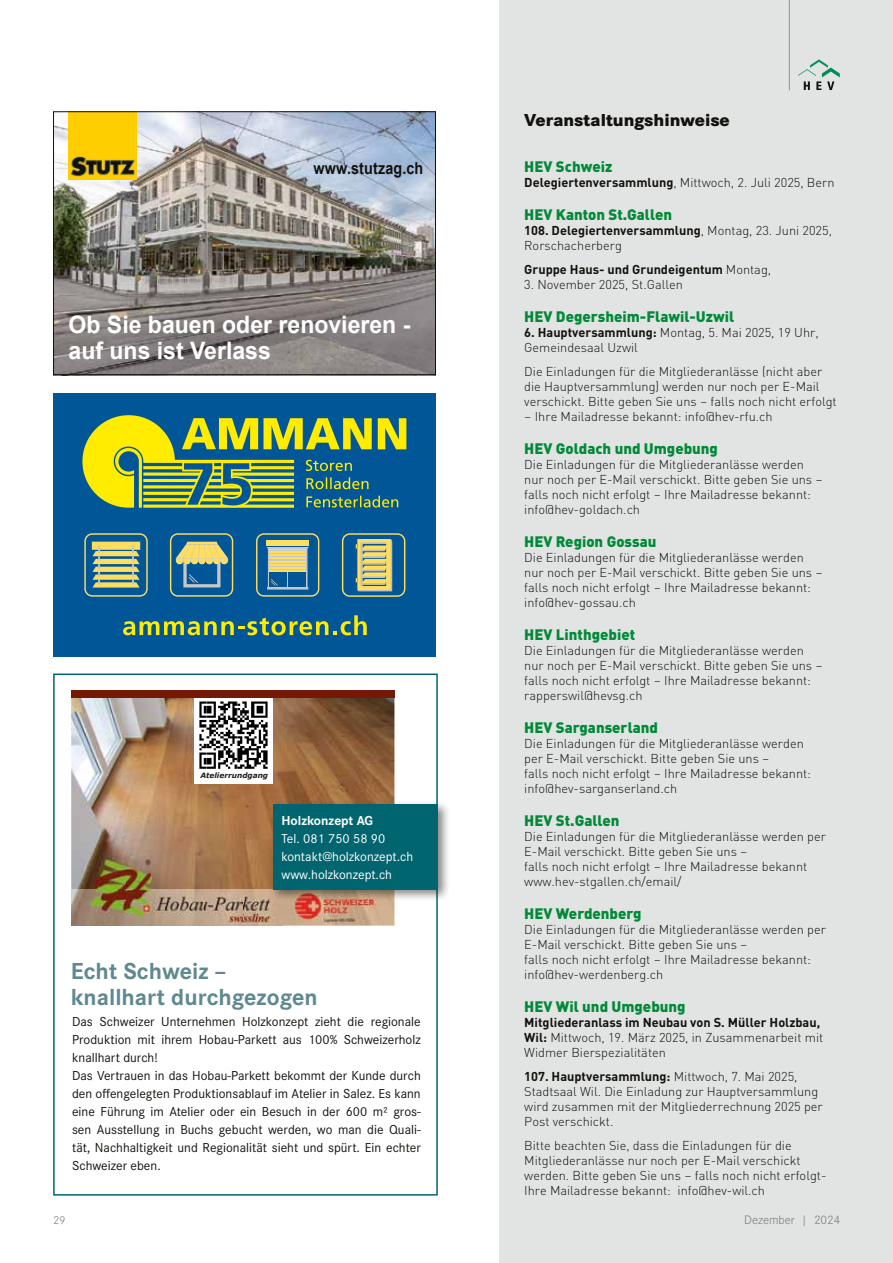
<style>
.page{position:relative;width:893px;height:1263px;background:#fff}
.page>*{position:absolute;margin:0;border:0;box-sizing:border-box;transform-origin:0 0}
.t1{font:700 24px/25.5px "Arial";color:#fff;scale:.96 1}
.t2{font:700 24px/25.5px "Corporate S";color:#5f8990}
.t3{font:800 18px "Corporate S";color:#12120d}
.t4{font:700 16.5px "Arial";letter-spacing:.01em;color:#12120d;scale:.87 1}
.t5{font:900 15px "DINOT";color:#008a38}
.t6{font:13.5px/18px "Corporate S";color:#12120d}
.t7{font:13.5px/18px "Corporate S";color:#fff}
.t8{font:700 13.5px "Corporate S";color:#fff}
.t9{font:300 12.75px/15px "DINOT";color:#12120d}
.t10{font:700 12.75px "DINOT";color:#12120d}
.t11{font:300 12.75px "Corporate S";color:#7b7d7c}
.t12{font:300 12px "Corporate S";color:#7b7d7c}
.t13{font:italic 700 7.35px "Verdana";color:#1d1d1b}
.s1{font-weight:700}
.s2{font-weight:300}
</style>
<div class="page">
<div style="left:500px;top:0;width:393px;height:1263px;background:#e2e3e3"></div>
<hr style="left:789px;top:0;width:1px;height:90px;background:#929493">
<svg style="left:798px;top:59px;width:42px;height:31px"></svg>
<div style="left:53px;top:673px;width:385px;height:522px;border:2px solid #00656f"></div>
<img style="left:71px;top:698px;width:323px;height:191px">
<div style="left:194px;top:690px;width:79px;height:94px;background:#fff"></div>
<img style="left:199px;top:701px;width:69px;height:68px">
<img style="left:71px;top:889px;width:323px;height:36px">
<img style="left:88px;top:856px;width:181px;height:33px">
<img style="left:88px;top:925px;width:194px;height:1px">
<img style="left:296px;top:902px;width:80px;height:22px">
<div style="left:71px;top:691px;width:323px;height:7px;background:#751906"></div>
<div style="left:269px;top:800px;width:181px;height:102px;background:#12120d;opacity:.5"></div>
<div style="left:273px;top:804px;width:165px;height:85px;background:#00656f"></div>
<div style="left:53px;top:394px;width:383px;height:263px;background:#005697"></div>
<svg style="left:123px;top:615px;width:244px;height:20px"></svg>
<svg style="left:170px;top:533px;width:63px;height:64px"></svg>
<svg style="left:84px;top:533px;width:64px;height:64px"></svg>
<svg style="left:342px;top:533px;width:63px;height:64px"></svg>
<svg style="left:256px;top:533px;width:63px;height:64px"></svg>
<svg style="left:82px;top:415px;width:324px;height:93px"></svg>
<img style="left:55px;top:113px;width:379px;height:260px">
<img style="left:69px;top:113px;width:68px;height:66px">
<div style="left:53px;top:111px;width:383px;height:264px;border:1px solid #12120d"></div>
<p class="t4" style="left:314px;top:158px;width:128px">www.stutzag.ch</p>
<h1 class="t1" style="left:69px;top:313px;width:358px">Ob Sie bauen oder renovieren - auf uns ist Verlass</h1>
<p class="t13" style="left:200px;top:770px;width:69px">Atelierrundgang</p>
<p class="t8" style="left:281px;top:811px;width:93px">Holzkonzept AG</p>
<p class="t7" style="left:281px;top:828px;width:133px">Tel. 081 750 58 90 kontakt@holzkonzept.ch www.holzkonzept.ch</p>
<h1 class="t2" style="left:71px;top:958px;width:248px">Echt Schweiz – knallhart durchgezogen</h1>
<p class="t6" style="left:72px;top:1012px;width:350px">Das Schweizer Unternehmen Holzkonzept zieht die regionale Produktion mit ihrem Hobau-Parkett aus 100% Schweizerholz knallhart durch!<br>Das Vertrauen in das Hobau-Parkett bekommt der Kunde durch den offengelegten Produktionsablauf im Atelier in Salez. Es kann eine Führung im Atelier oder ein Besuch in der 600 m² gros&shy;sen Ausstellung in Buchs gebucht werden, wo man die Quali&shy;tät, Nachhaltigkeit und Regionalität sieht und spürt. Ein echter Schweizer eben.</p>
<h2 class="t3" style="left:524px;top:108px;width:207px">Veranstaltungshinweise</h2>
<p class="t5" style="left:524px;top:155px;width:90px">HEV Schweiz</p>
<p class="t9" style="left:524px;top:174px;width:312px"><span class="s1">Delegiertenversammlung</span>, Mittwoch, 2. Juli 2025, Bern</p>
<p class="t5" style="left:524px;top:203px;width:149px">HEV Kanton St.Gallen</p>
<p class="t9" style="left:524px;top:222px;width:309px"><span class="s1">108. Delegiertenversammlung</span>, Montag, 23. Juni 2025,<br>Rorschacherberg</p>
<p class="t10" style="left:524px;top:259px;width:248px">Gruppe Haus- und Grundeigentum <span class="s2">Montag,</span></p>
<p class="t9" style="left:524px;top:276px;width:160px">3. November 2025, St.Gallen</p>
<p class="t5" style="left:524px;top:305px;width:212px">HEV Degersheim-Flawil-Uzwil</p>
<p class="t9" style="left:524px;top:324px;width:296px"><span class="s1">6. Hauptversammlung:</span> Montag, 5. Mai 2025, 19 Uhr,<br>Gemeindesaal Uzwil</p>
<p class="t9" style="left:524px;top:363px;width:314px">Die Einladungen für die Mitgliederanlässe (nicht aber die Hauptversammlung) werden nur noch per E-Mail verschickt. Bitte geben Sie uns – falls noch nicht erfolgt</p>
<p class="t9" style="left:524px;top:408px;width:250px">– Ihre Mailadresse bekannt: info@hev-rfu.ch</p>
<p class="t5" style="left:524px;top:437px;width:195px">HEV Goldach und Umgebung</p>
<p class="t9" style="left:524px;top:456px;width:300px">Die Einladungen für die Mitgliederanlässe werden nur noch per E-Mail verschickt. Bitte geben Sie uns – falls noch nicht erfolgt – Ihre Mailadresse bekannt: info@hev-goldach.ch</p>
<p class="t5" style="left:524px;top:530px;width:134px">HEV Region Gossau</p>
<p class="t9" style="left:524px;top:549px;width:300px">Die Einladungen für die Mitgliederanlässe werden nur noch per E-Mail verschickt. Bitte geben Sie uns – falls noch nicht erfolgt – Ihre Mailadresse bekannt: info@hev-gossau.ch</p>
<p class="t5" style="left:524px;top:623px;width:112px">HEV Linthgebiet</p>
<p class="t9" style="left:524px;top:642px;width:300px">Die Einladungen für die Mitgliederanlässe werden nur noch per E-Mail verschickt. Bitte geben Sie uns – falls noch nicht erfolgt – Ihre Mailadresse bekannt: rapperswil@hevsg.ch</p>
<p class="t5" style="left:524px;top:716px;width:135px">HEV Sarganserland</p>
<p class="t9" style="left:524px;top:735px;width:288px">Die Einladungen für die Mitgliederanlässe werden per E-Mail verschickt. Bitte geben Sie uns –<br>falls noch nicht erfolgt – Ihre Mailadresse bekannt: info@hev-sarganserland.ch</p>
<p class="t5" style="left:524px;top:809px;width:97px">HEV St.Gallen</p>
<p class="t9" style="left:524px;top:828px;width:303px">Die Einladungen für die Mitgliederanlässe werden per E-Mail verschickt. Bitte geben Sie uns –<br>falls noch nicht erfolgt – Ihre Mailadresse bekannt www.hev-stgallen.ch/email/</p>
<p class="t5" style="left:524px;top:902px;width:119px">HEV Werdenberg</p>
<p class="t9" style="left:524px;top:921px;width:303px">Die Einladungen für die Mitgliederanlässe werden per E-Mail verschickt. Bitte geben Sie uns –<br>falls noch nicht erfolgt – Ihre Mailadresse bekannt: info@hev-werdenberg.ch</p>
<p class="t5" style="left:524px;top:995px;width:163px">HEV Wil und Umgebung</p>
<p class="t9" style="left:524px;top:1014px;width:300px"><span class="s1">Mitgliederanlass im Neubau von S. Müller Holzbau,<br>Wil:</span> Mittwoch, 19. März 2025, in Zusammenarbeit mit<br>Widmer Bierspezialitäten</p>
<p class="t9" style="left:524px;top:1068px;width:300px"><span class="s1">107. Hauptversammlung:</span> Mittwoch, 7. Mai 2025, Stadtsaal Wil. Die Einladung zur Hauptversammlung wird zusammen mit der Mitgliederrechnung 2025 per Post verschickt.</p>
<p class="t9" style="left:524px;top:1137px;width:304px">Bitte beachten Sie, dass die Einladungen für die Mitgliederanlässe nur noch per E-Mail verschickt werden. Bitte geben Sie uns – falls noch nicht erfolgt-Ihre Mailadresse bekannt: info@hev-wil.ch</p>
<p class="t12" style="left:53px;top:1212px;width:14px">29</p>
<p class="t11" style="left:744px;top:1211px;width:98px">Dezember | 2024</p>
</div>
